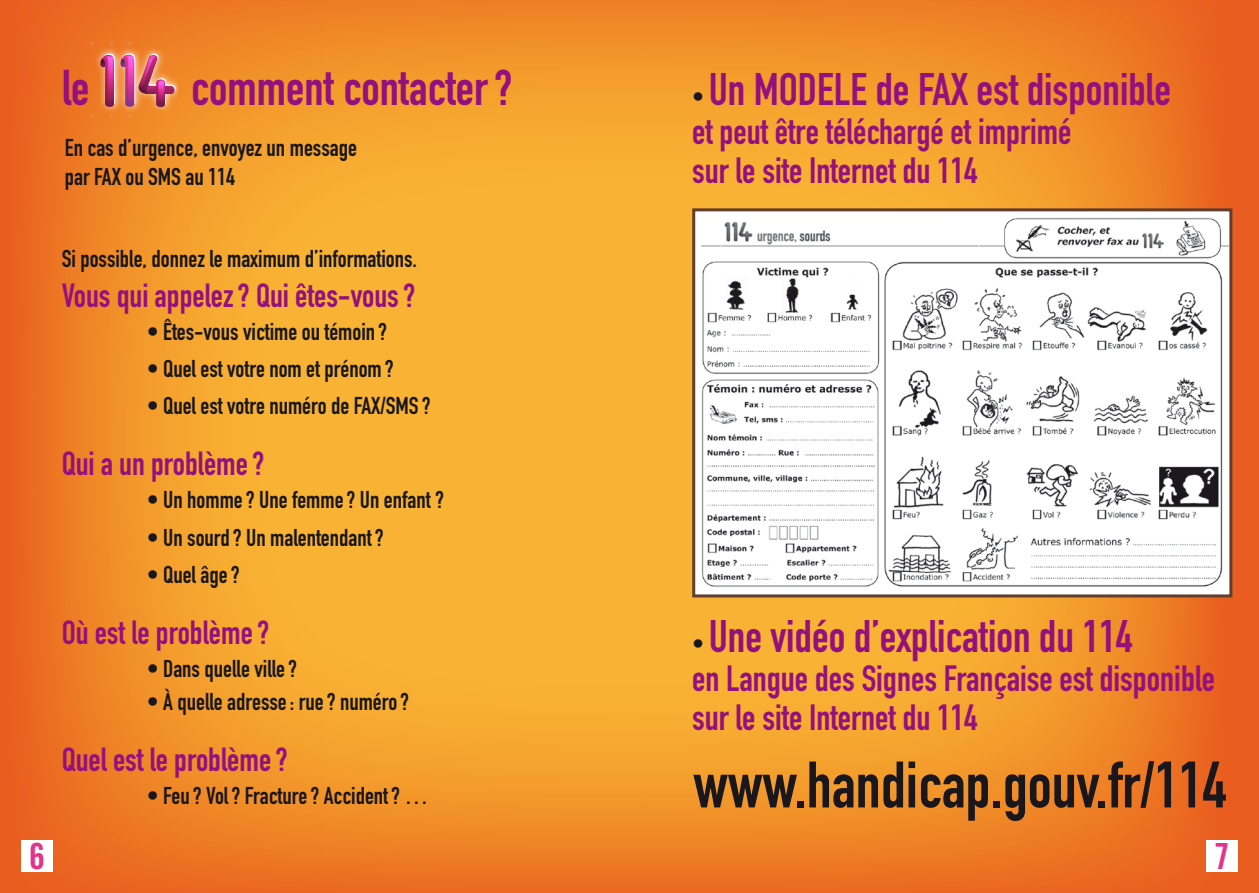
<style>
.page{position:relative;width:1259px;height:893px;background:#e95e20}
.page>*{position:absolute;margin:0;border:0;box-sizing:border-box;transform-origin:0 0}
.t1{font:64.5px "DIN Engschrift Std";color:#1a171c}
.t2{font:49.5px "DIN Engschrift Std";color:#94107e}
.t3{font:45px "DIN Engschrift Std";color:#94107e}
.t4{font:36px/39px "DIN Engschrift Std";color:#94107e}
.t5{font:36px "Trade Gothic Bold Cond Twenty";color:#e53389}
.t6{font:33px "DIN Engschrift Std";color:#94107e}
.t7{font:24px/28.8px "DIN Engschrift Std";color:#1a171c}
.s1{font-size:24px;color:#1a171c}
</style>
<div class="page">
<img style="left:29px;top:0;width:1201px;height:892px">
<div style="left:1206px;top:840px;width:31px;height:32px;background:#fff"></div>
<div style="left:21px;top:840px;width:32px;height:32px;background:#fff"></div>
<img style="left:129px;top:43px;width:49px;height:74px">
<img style="left:90px;top:43px;width:36px;height:74px">
<img style="left:111px;top:43px;width:35px;height:73px">
<svg style="left:99px;top:52px;width:78px;height:56px;background:#da736a"></svg>
<div style="left:694px;top:210px;width:537px;height:386px;background:#fff"></div>
<img style="left:701px;top:218px;width:527px;height:369px">
<div style="left:692px;top:208px;width:540px;height:389px;border:3px solid #623d2b"></div>
<h2 class="t2" style="left:62px;top:59px;width:29px">le</h2>
<h2 class="t2" style="left:191px;top:59px;width:323px">comment contacter?</h2>
<p class="t7" style="left:65px;top:134px;width:293px">En cas d’urgence, envoyez un message par FAX ou SMS au 114</p>
<p class="t7" style="left:62px;top:244px;width:357px">Si possible, donnez le maximum d’informations.</p>
<h3 class="t6" style="left:62px;top:276px;width:355px">Vous qui appelez? Qui êtes-vous?</h3>
<p class="t7" style="left:147px;top:317px;width:242px">• Êtes-vous victime ou témoin?</p>
<p class="t7" style="left:147px;top:354px;width:248px">• Quel est votre nom et prénom?</p>
<p class="t7" style="left:147px;top:391px;width:285px">• Quel est votre numéro de FAX/SMS ?</p>
<h3 class="t6" style="left:62px;top:444px;width:204px">Qui a un problème?</h3>
<p class="t7" style="left:147px;top:486px;width:299px">• Un homme? Une femme? Un enfant ?</p>
<p class="t7" style="left:147px;top:523px;width:238px">• Un sourd? Un malentendant?</p>
<p class="t7" style="left:147px;top:560px;width:94px">• Quel âge?</p>
<h3 class="t6" style="left:62px;top:613px;width:209px">Où est le problème?</h3>
<p class="t7" style="left:147px;top:654px;width:152px">• Dans quelle ville?</p>
<p class="t7" style="left:147px;top:687px;width:264px">• À quelle adresse: rue? numéro?</p>
<h3 class="t6" style="left:62px;top:740px;width:227px">Quel est le problème?</h3>
<p class="t7" style="left:147px;top:781px;width:283px">• Feu? Vol? Fracture? Accident? …</p>
<h3 class="t3" style="left:692px;top:63px;width:480px"><span class="s1">•</span> Un MODELE de FAX est disponible</h3>
<h3 class="t4" style="left:692px;top:113px;width:381px">et peut être téléchargé et imprimé sur le site Internet du 114</h3>
<h3 class="t3" style="left:692px;top:610px;width:442px"><span class="s1">•</span> Une vidéo d’explication du 114</h3>
<h3 class="t4" style="left:692px;top:659px;width:524px">en Langue des Signes Française est disponible sur le site Internet du 114</h3>
<h1 class="t1" style="left:693px;top:747px;width:535px">www.handicap.gouv.fr/114</h1>
<h3 class="t5" style="left:29px;top:834px;width:17px">6</h3>
<h3 class="t5" style="left:1213px;top:834px;width:17px">7</h3>
</div>
